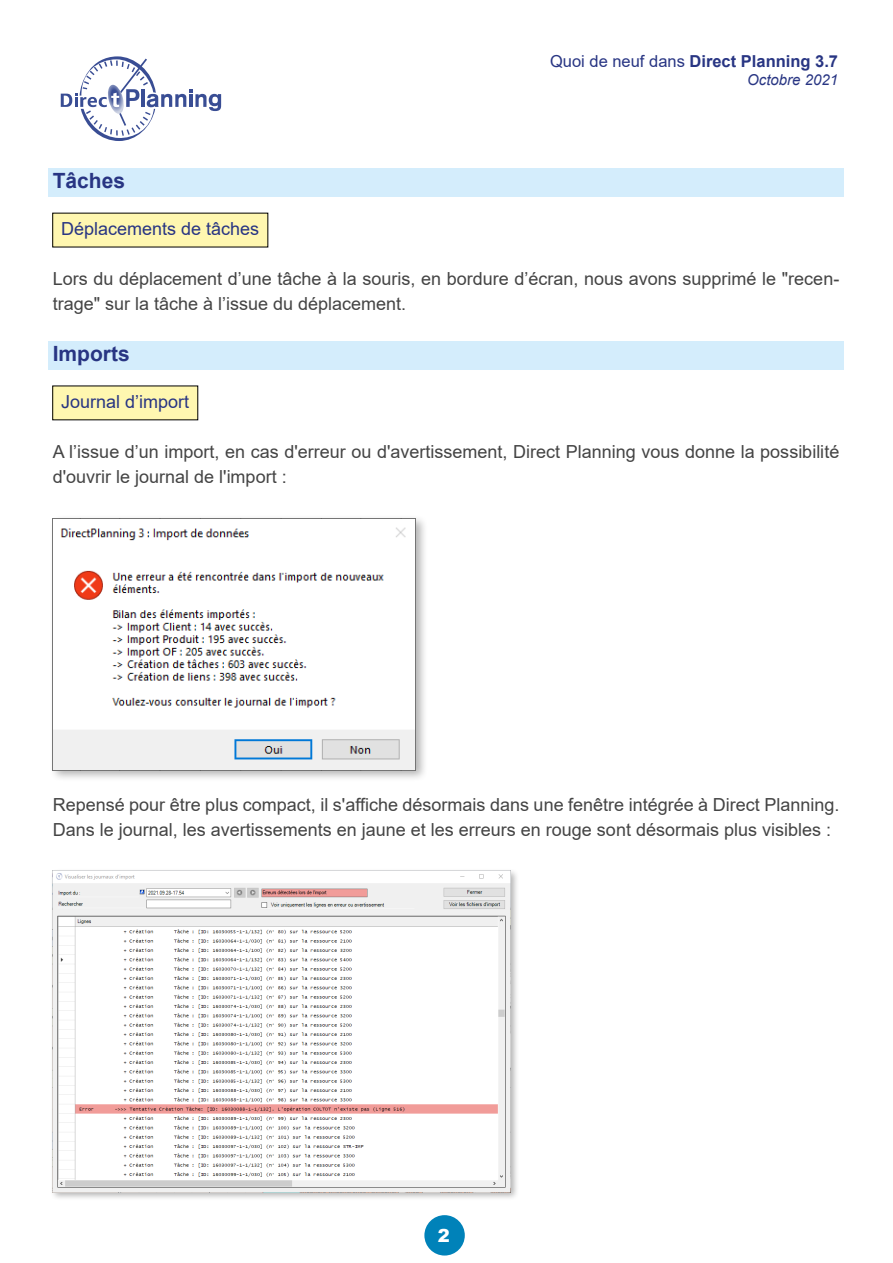
<style>
.page{position:relative;width:893px;height:1263px;background:#fff}
.page>*{position:absolute;margin:0;border:0;box-sizing:border-box;transform-origin:0 0}
.t1{font:700 21px "Arial";color:#283583}
.t2{font:18px/25.2px "Arial";color:#444}
.t3{font:18px "Arial";color:#283583}
.t4{font:900 18px "Arial";color:#fff}
.t5{font:700 16.5px "Arial";color:#283583}
.t6{font:italic 15px "Arial";color:#283583}
.s1{font-weight:400}
</style>
<div class="page">
<div style="left:424px;top:1215px;width:41px;height:40px;background:#0082b9;border-radius:50%"></div>
<div style="left:48px;top:168px;width:796px;height:29px;background:#d4edfc"></div>
<div style="left:53px;top:213px;width:215px;height:34px;background:#fff7b0"></div>
<div style="left:48px;top:341px;width:796px;height:28px;background:#d4edfc"></div>
<div style="left:53px;top:386px;width:145px;height:34px;background:#fff7b0"></div>
<div style="left:49px;top:514px;width:379px;height:269px;background:#000;opacity:.3"></div>
<img style="left:53px;top:518px;width:363px;height:252px">
<div style="left:50px;top:868px;width:469px;height:333px;background:#000;opacity:.3"></div>
<img style="left:53px;top:871px;width:457px;height:321px">
<svg style="left:61px;top:56px;width:160px;height:85px"></svg>
<p class="t5" style="left:550px;top:49px;width:289px"><span class="s1">Quoi de neuf dans</span> Direct Planning 3.7</p>
<p class="t6" style="left:747px;top:70px;width:92px">Octobre 2021</p>
<p class="t1" style="left:53px;top:166px;width:74px">Tâches</p>
<p class="t3" style="left:61px;top:216px;width:200px">Déplacements de tâches</p>
<p class="t2" style="left:53px;top:266px;width:788px">Lors du déplacement d’une tâche à la souris, en bordure d’écran, nous avons supprimé le "recen&shy;trage" sur la tâche à l’issue du déplacement.</p>
<p class="t1" style="left:53px;top:339px;width:79px">Imports</p>
<p class="t3" style="left:61px;top:389px;width:130px">Journal d’import</p>
<p class="t2" style="left:53px;top:439px;width:788px">A l’issue d’un import, en cas d'erreur ou d'avertissement, Direct Planning vous donne la possibilité d'ouvrir le journal de l'import :</p>
<p class="t2" style="left:53px;top:792px;width:788px">Repensé pour être plus compact, il s'affiche désormais dans une fenêtre intégrée à Direct Planning.<br>Dans le journal, les avertissements en jaune et les erreurs en rouge sont désormais plus visibles :</p>
<p class="t4" style="left:438px;top:1222px;width:14px">2</p>
</div>
